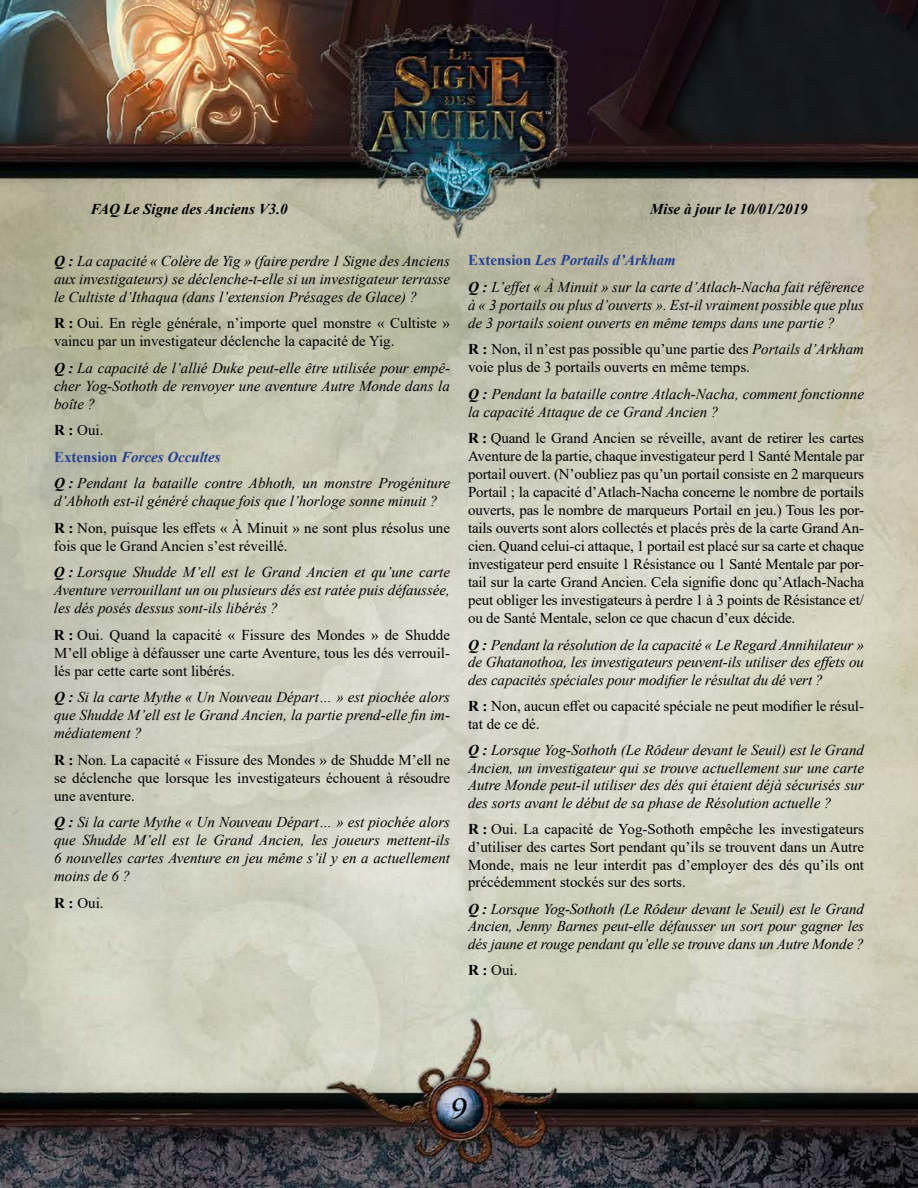
<style>
.page{position:relative;width:918px;height:1188px;background:#fff}
.page>*{position:absolute;margin:0;border:0;box-sizing:border-box;transform-origin:0 0}
.t1{font:italic 500 34.5px "Ringbearer";color:#000}
.t2{font:italic 15px/18px "Times New Roman";color:#000;text-align:justify}
.t3{font:15px/18px "Times New Roman";color:#000;text-align:justify}
.t4{font:italic 700 15px "Times New Roman";color:#000}
.t5{font:3px "Dominican";color:#fff}
.s1{font-weight:700}
.s2{font-weight:700;font-style:normal}
.s3{font-style:normal}
.s4{font-weight:700;font-style:normal;color:#25408f}
.s5{font-weight:700;color:#25408f}
.s6{font-style:italic}
</style>
<div class="page">
<img style="left:0;top:0;width:918px;height:1188px">
<p class="t5" style="left:546px;top:111px;width:7px">TM</p>
<p class="t4" style="left:90px;top:199px;width:199px">FAQ Le Signe des Anciens V3.0</p>
<p class="t4" style="left:650px;top:199px;width:159px">Mise à jour le 10/01/2019</p>
<p class="t2" style="left:54px;top:251px;width:398px"><span class="s1">Q :</span> La capacité « Colère de Yig » (faire perdre 1 Signe des Anciens aux investigateurs) se déclenche-t-elle si un investigateur terrasse le Cultiste d’Ithaqua (dans l’extension Présages de Glace) ?</p>
<p class="t3" style="left:54px;top:314px;width:397px"><span class="s1">R :</span> Oui. En règle générale, n’importe quel monstre « Cultiste » vaincu par un investigateur déclenche la capacité de Yig.</p>
<p class="t2" style="left:54px;top:358px;width:398px"><span class="s1">Q :</span> La capacité de l’allié Duke peut-elle être utilisée pour empê&shy;cher Yog-Sothoth de renvoyer une aventure Autre Monde dans la boîte ?</p>
<p class="t2" style="left:54px;top:416px;width:398px;line-height:26.5px;text-align:left"><span class="s2">R :</span> <span class="s3">Oui.<br></span><span class="s4">Extension</span> <span class="s5">Forces Occultes<br></span><span class="s1">Q :</span> Pendant la bataille contre Abhoth, un monstre Progéniture</p>
<p class="t2" style="left:54px;top:487px;width:398px;line-height:26.5px">d’Abhoth est-il généré chaque fois que l’horloge sonne minuit ?<br><span class="s2">R :</span> <span class="s3">Non, puisque les effets « À Minuit » ne sont plus résolus une</span></p>
<p class="t2" style="left:54px;top:532px;width:398px;line-height:26.5px"><span class="s3">fois que le Grand Ancien s’est réveillé.<br></span><span class="s1">Q :</span> Lorsque Shudde M’ell est le Grand Ancien et qu’une carte</p>
<p class="t2" style="left:54px;top:581px;width:397px">Aventure verrouillant un ou plusieurs dés est ratée puis défaussée, les dés posés dessus sont-ils libérés ?</p>
<p class="t3" style="left:54px;top:625px;width:398px"><span class="s1">R :</span> Oui. Quand la capacité « Fissure des Mondes » de Shudde M’ell oblige à défausser une carte Aventure, tous les dés verrouil&shy;lés par cette carte sont libérés.</p>
<p class="t2" style="left:54px;top:688px;width:398px"><span class="s1">Q :</span> Si la carte Mythe « Un Nouveau Départ… » est piochée alors que Shudde M’ell est le Grand Ancien, la partie prend-elle fin im&shy;médiatement ?</p>
<p class="t3" style="left:54px;top:750px;width:398px"><span class="s1">R :</span> Non. La capacité « Fissure des Mondes » de Shudde M’ell ne se déclenche que lorsque les investigateurs échouent à résoudre une aventure.</p>
<p class="t2" style="left:54px;top:813px;width:398px"><span class="s1">Q :</span> Si la carte Mythe « Un Nouveau Départ… » est piochée alors que Shudde M’ell est le Grand Ancien, les joueurs mettent-ils 6 nouvelles cartes Aventure en jeu même s’il y en a actuellement moins de 6 ?</p>
<p class="t3" style="left:54px;top:893px;width:51px"><span class="s1">R :</span> Oui.</p>
<p class="t2" style="left:468px;top:247px;width:398px;line-height:26.5px"><span class="s4">Extension</span> <span class="s5">Les Portails d’Arkham<br></span><span class="s1">Q :</span> L’effet « À Minuit » sur la carte d’Atlach-Nacha fait référence</p>
<p class="t2" style="left:468px;top:295px;width:398px">à « 3 portails ou plus d’ouverts ». Est-il vraiment possible que plus de 3 portails soient ouverts en même temps dans une partie ?</p>
<p class="t3" style="left:468px;top:340px;width:397px"><span class="s1">R :</span> Non, il n’est pas possible qu’une partie des <span class="s6">Portails d’Arkham </span>voie plus de 3 portails ouverts en même temps.</p>
<p class="t2" style="left:468px;top:384px;width:398px"><span class="s1">Q :</span> Pendant la bataille contre Atlach-Nacha, comment fonctionne la capacité Attaque de ce Grand Ancien ?</p>
<p class="t3" style="left:468px;top:429px;width:398px"><span class="s1">R :</span> Quand le Grand Ancien se réveille, avant de retirer les cartes Aventure de la partie, chaque investigateur perd 1 Santé Mentale par portail ouvert. (N’oubliez pas qu’un portail consiste en 2 marqueurs Portail ; la capacité d’Atlach-Nacha concerne le nombre de portails ouverts, pas le nombre de marqueurs Portail en jeu.) Tous les por&shy;tails ouverts sont alors collectés et placés près de la carte Grand An&shy;cien. Quand celui-ci attaque, 1 portail est placé sur sa carte et chaque investigateur perd ensuite 1 Résistance ou 1 Santé Mentale par por&shy;tail sur la carte Grand Ancien. Cela signifie donc qu’Atlach-Nacha peut obliger les investigateurs à perdre 1 à 3 points de Résistance et/ ou de Santé Mentale, selon ce que chacun d’eux décide.</p>
<p class="t2" style="left:468px;top:635px;width:398px"><span class="s1">Q :</span> Pendant la résolution de la capacité « Le Regard Annihilateur » de Ghatanothoa, les investigateurs peuvent-ils utiliser des effets ou des capacités spéciales pour modifier le résultat du dé vert ?</p>
<p class="t3" style="left:468px;top:697px;width:398px"><span class="s1">R :</span> Non, aucun effet ou capacité spéciale ne peut modifier le résul&shy;tat de ce dé.</p>
<p class="t2" style="left:468px;top:741px;width:398px"><span class="s1">Q :</span> Lorsque Yog-Sothoth (Le Rôdeur devant le Seuil) est le Grand Ancien, un investigateur qui se trouve actuellement sur une carte Autre Monde peut-il utiliser des dés qui étaient déjà sécurisés sur des sorts avant le début de sa phase de Résolution actuelle ?</p>
<p class="t3" style="left:468px;top:820px;width:398px"><span class="s1">R :</span> Oui. La capacité de Yog-Sothoth empêche les investigateurs d’utiliser des cartes Sort pendant qu’ils se trouvent dans un Autre Monde, mais ne leur interdit pas d’employer des dés qu’ils ont précédemment stockés sur des sorts.</p>
<p class="t2" style="left:468px;top:899px;width:398px"><span class="s1">Q :</span> Lorsque Yog-Sothoth (Le Rôdeur devant le Seuil) est le Grand Ancien, Jenny Barnes peut-elle défausser un sort pour gagner les dés jaune et rouge pendant qu’elle se trouve dans un Autre Monde ?</p>
<p class="t3" style="left:468px;top:961px;width:51px"><span class="s1">R :</span> Oui.</p>
<h1 class="t1" style="left:449px;top:1080px;width:28px">9</h1>
</div>
